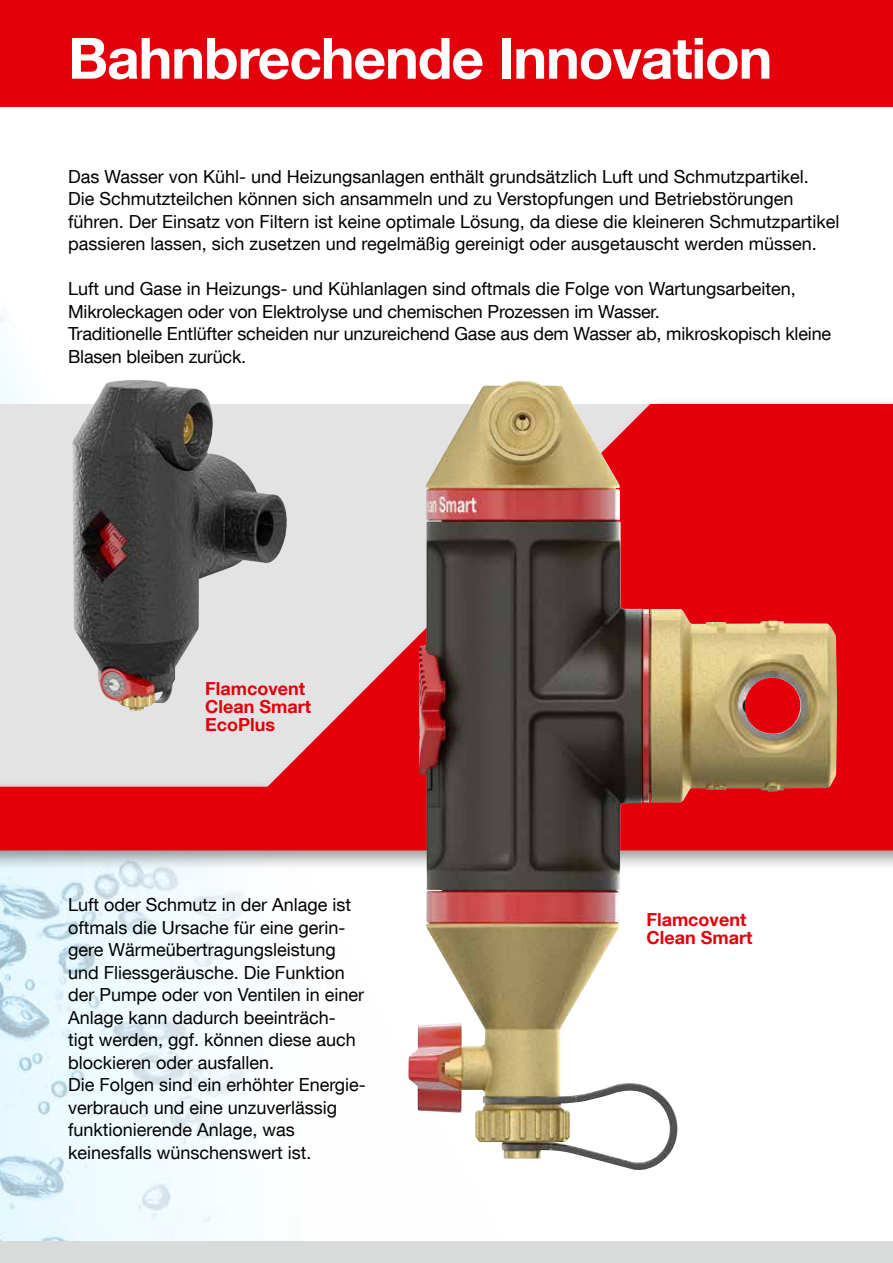
<style>
.page{position:relative;width:893px;height:1263px;background:#fff}
.page>*{position:absolute;margin:0;border:0;box-sizing:border-box;transform-origin:0 0}
.t1{font:700 57px "Helvetica Neue LT Com";letter-spacing:-.02em;color:#fff}
.t2{font:18px/22.5px "Helvetica Neue LT Com";color:#000}
.t3{font:700 18px/18px "Helvetica Neue LT Com";color:#e3000b}
</style>
<div class="page">
<img style="left:0;top:315px;width:549px;height:927px">
<div style="left:0;top:396px;width:893px;height:475px;background:#000;opacity:.4"></div>
<svg style="left:0;top:404px;width:892px;height:446px;background:#e28186"></svg>
<hr style="left:892px;top:397px;width:1px;height:472px;background:#fff">
<img style="left:408px;top:381px;width:429px;height:790px">
<img style="left:72px;top:380px;width:215px;height:331px">
<div style="left:0;top:0;width:893px;height:106px;background:#e3000b"></div>
<div style="left:0;top:1242px;width:893px;height:21px;background:#d9dada"></div>
<h1 class="t1" style="left:68px;top:22px;width:706px">Bahnbrechende Innovation</h1>
<p class="t2" style="left:68px;top:165px;width:773px">Das Wasser von Kühl- und Heizungsanlagen enthält grundsätzlich Luft und Schmutzpartikel.<br>Die Schmutzteilchen können sich ansammeln und zu Verstopfungen und Betriebstörungen führen. Der Einsatz von Filtern ist keine optimale Lösung, da diese die kleineren Schmutzpartikel passieren lassen, sich zusetzen und regelmäßig gereinigt oder ausgetauscht werden müssen.</p>
<p class="t2" style="left:68px;top:277px;width:765px">Luft und Gase in Heizungs- und Kühlanlagen sind oftmals die Folge von Wartungsarbeiten, Mikroleckagen oder von Elektrolyse und chemischen Prozessen im Wasser.<br>Traditionelle Entlüfter scheiden nur unzureichend Gase aus dem Wasser ab, mikroskopisch kleine Blasen bleiben zurück.</p>
<p class="t3" style="left:205px;top:679px;width:107px">Flamcovent<br>Clean Smart<br>EcoPlus</p>
<p class="t2" style="left:68px;top:893px;width:299px">Luft oder Schmutz in der Anlage ist oftmals die Ursache für eine gerin&shy;gere Wärmeübertragungsleistung und Fliessgeräusche. Die Funktion der Pumpe oder von Ventilen in einer Anlage kann dadurch beeinträch&shy;tigt werden, ggf. können diese auch blockieren oder ausfallen.<br>Die Folgen sind ein erhöhter Energie&shy;verbrauch und eine unzuverlässig funktionierende Anlage, was keinesfalls wünschenswert ist.</p>
<p class="t3" style="left:646px;top:910px;width:107px">Flamcovent<br>Clean Smart</p>
</div>
